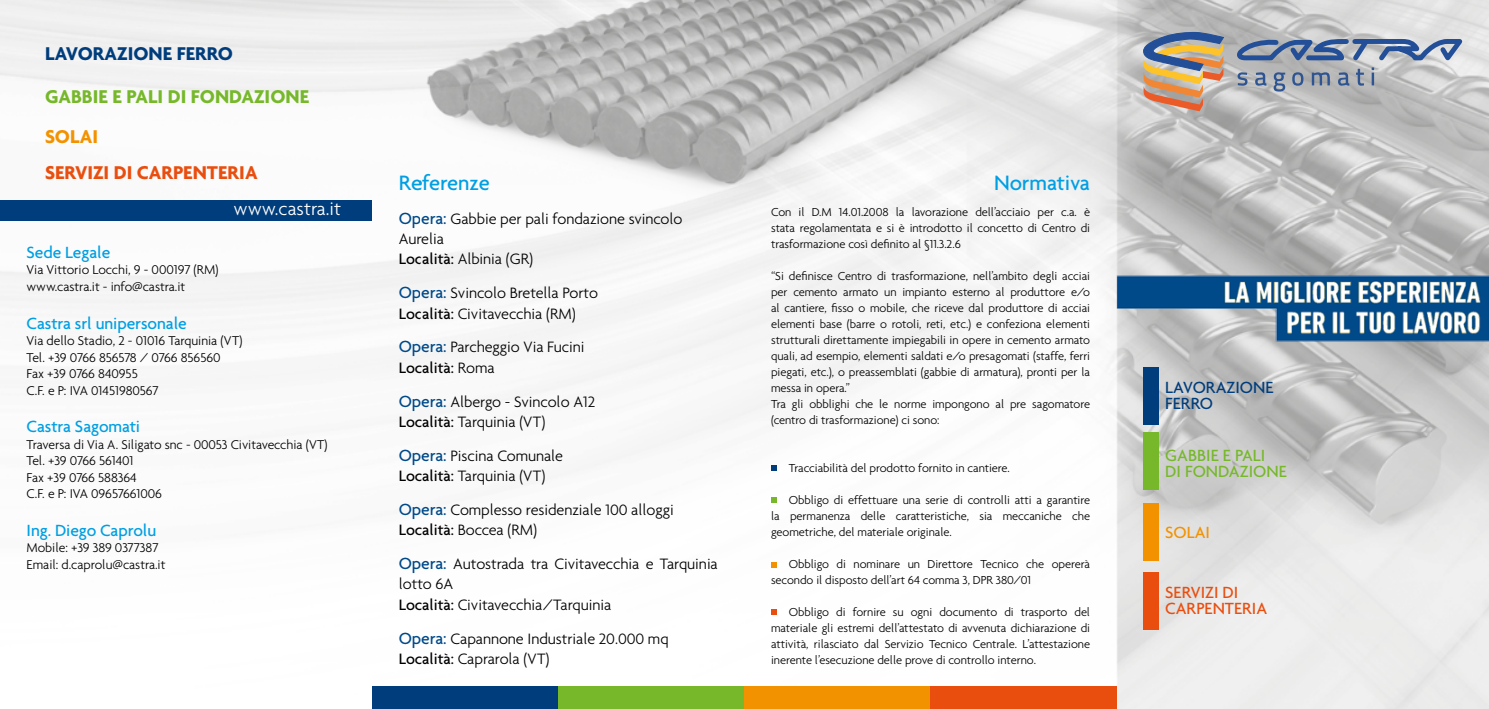
<style>
.page{position:relative;width:1489px;height:709px;background:#fff}
.page>*{position:absolute;margin:0;border:0;box-sizing:border-box;transform-origin:0 0}
.t1{font:500 22.5px "Agenda";letter-spacing:-.005em;color:#009fe3}
.t2{font:700 20px "Agenda";color:#76b82a}
.t3{font:700 20px "Agenda";color:#e94e0f}
.t4{font:700 20px "Agenda";color:#003d7c}
.t5{font:300 20px "Agenda";color:#fff}
.t6{font:700 20px "Agenda";color:#f39200}
.t7{font:500 17.5px "Agenda";letter-spacing:-.005em;color:#009fe3}
.t8{font:500 17.5px/16.2px "Agenda";color:#76b82a}
.t9{font:500 17.5px/16.2px "Agenda";color:#e94e0f}
.t10{font:500 17.5px/16.2px "Agenda";color:#003d7c}
.t11{font:500 17.5px "Agenda";color:#f39200}
.t12{font:300 16.25px/20.2px "Agenda";letter-spacing:-.005em;color:#000}
.t13{font:300 13.75px/16.5px "Agenda";letter-spacing:-.005em;color:#000}
.t14{font:300 12.5px/16px "Agenda";letter-spacing:-.005em;color:#000;text-align:justify}
.s1{font-weight:500;font-size:17.5px;color:#004a8a}
.s2{font-weight:500}
</style>
<div class="page">
<img style="left:0;top:0;width:1488px;height:709px">
<div style="left:1142px;top:367px;width:16px;height:57px;background:#003d7c"></div>
<div style="left:372px;top:687px;width:186px;height:22px;background:#003d7c"></div>
<div style="left:558px;top:687px;width:186px;height:22px;background:#76b82a"></div>
<div style="left:1142px;top:503px;width:16px;height:58px;background:#f39200"></div>
<div style="left:744px;top:687px;width:186px;height:22px;background:#f39200"></div>
<div style="left:1142px;top:432px;width:16px;height:57px;background:#76b82a"></div>
<div style="left:1142px;top:572px;width:16px;height:57px;background:#e94e0f"></div>
<div style="left:930px;top:687px;width:186px;height:22px;background:#e94e0f"></div>
<div style="left:0;top:200px;width:371px;height:20px;background:#003d7c"></div>
<img style="left:420px;top:0;width:670px;height:340px">
<svg style="left:771px;top:465px;width:5px;height:6px"></svg>
<svg style="left:771px;top:497px;width:5px;height:6px"></svg>
<svg style="left:771px;top:562px;width:5px;height:5px"></svg>
<svg style="left:771px;top:609px;width:5px;height:5px"></svg>
<svg style="left:1142px;top:32px;width:82px;height:79px;background:#b39d89"></svg>
<svg style="left:1231px;top:35px;width:238px;height:57px;background:#a1abb9"></svg>
<h2 class="t4" style="left:45px;top:42px;width:189px">LAVORAZIONE FERRO</h2>
<h2 class="t2" style="left:45px;top:84px;width:266px">GABBIE E PALI DI FONDAZIONE</h2>
<h2 class="t6" style="left:45px;top:124px;width:55px">SOLAI</h2>
<h2 class="t3" style="left:45px;top:160px;width:214px">SERVIZI DI CARPENTERIA</h2>
<h2 class="t5" style="left:233px;top:197px;width:109px">www.castra.it</h2>
<h3 class="t7" style="left:27px;top:242px;width:85px">Sede Legale</h3>
<p class="t13" style="left:27px;top:261px;width:193px">Via Vittorio Locchi, 9 - 000197 (RM) www.castra.it - info@castra.it</p>
<h3 class="t7" style="left:27px;top:312px;width:162px">Castra srl unipersonale</h3>
<p class="t13" style="left:27px;top:332px;width:217px">Via dello Stadio, 2 - 01016 Tarquinia (VT)<br>Tel. +39 0766 856578 / 0766 856560<br>Fax +39 0766 840955<br>C.F. e P: IVA 01451980567</p>
<h3 class="t7" style="left:27px;top:416px;width:115px">Castra Sagomati</h3>
<p class="t13" style="left:27px;top:435px;width:302px">Traversa di Via A. Siligato snc - 00053 Civitavecchia (VT)<br>Tel. +39 0766 561401<br>Fax +39 0766 588364<br>C.F. e P: IVA 09657661006</p>
<h3 class="t7" style="left:27px;top:519px;width:131px">Ing. Diego Caprolu</h3>
<p class="t13" style="left:27px;top:539px;width:140px">Mobile: +39 389 0377387<br>Email: d.caprolu@castra.it</p>
<h1 class="t1" style="left:399px;top:169px;width:93px">Referenze</h1>
<h3 class="t12" style="left:399px;top:208px;width:285px"><span class="s1">Opera:</span> Gabbie per pali fondazione svincolo<br>Aurelia<br><span class="s2">Località:</span> Albinia (GR)</h3>
<h3 class="t12" style="left:399px;top:283px;width:201px"><span class="s1">Opera:</span> Svincolo Bretella Porto<br><span class="s2">Località:</span> Civitavecchia (RM)</h3>
<h3 class="t12" style="left:399px;top:337px;width:187px"><span class="s1">Opera:</span> Parcheggio Via Fucini<br><span class="s2">Località:</span> Roma</h3>
<h3 class="t12" style="left:399px;top:391px;width:198px"><span class="s1">Opera:</span> Albergo - Svincolo A12<br><span class="s2">Località:</span> Tarquinia (VT)</h3>
<h3 class="t12" style="left:399px;top:445px;width:166px"><span class="s1">Opera:</span> Piscina Comunale<br><span class="s2">Località:</span> Tarquinia (VT)</h3>
<h3 class="t12" style="left:399px;top:499px;width:276px"><span class="s1">Opera:</span> Complesso residenziale 100 alloggi<br><span class="s2">Località:</span> Boccea (RM)</h3>
<h3 class="t12" style="left:399px;top:553px;width:320px"><span class="s1">Opera:</span> Autostrada tra Civitavecchia e Tarquinia lotto 6A<br><span class="s2">Località:</span> Civitavecchia/Tarquinia</h3>
<h3 class="t12" style="left:399px;top:628px;width:271px"><span class="s1">Opera:</span> Capannone Industriale 20.000 mq<br><span class="s2">Località:</span> Caprarola (VT)</h3>
<h1 class="t1" style="left:993px;top:169px;width:98px">Normativa</h1>
<p class="t14" style="left:771px;top:204px;width:320px">Con il D.M 14.01.2008 la lavorazione dell’acciaio per c.a. è stata regolamentata e si è introdotto il concetto di Centro di trasformazione così definito al §11.3.2.6</p>
<p class="t14" style="left:771px;top:268px;width:320px;text-align:left">“Si definisce Centro di trasformazione, nell’ambito degli acciai per cemento armato un impianto esterno al produttore e/o al cantiere, fisso o mobile, che riceve dal produttore di acciai elementi base (barre o rotoli, reti, etc.) e confeziona elementi strutturali direttamente impiegabili in opere in cemento armato quali, ad esempio, elementi saldati e/o presagomati (staffe, ferri piegati, etc.), o preassemblati (gabbie di armatura), pronti per la messa in opera.”<br>Tra gli obblighi che le norme impongono al pre sagomatore (centro di trasformazione) ci sono:</p>
<p class="t14" style="left:788px;top:460px;width:223px">Tracciabilità del prodotto fornito in cantiere.</p>
<p class="t14" style="left:771px;top:492px;width:320px;text-indent:18px">Obbligo di effettuare una serie di controlli atti a garantire la permanenza delle caratteristiche, sia meccaniche che geometriche, del materiale originale.</p>
<p class="t14" style="left:771px;top:555px;width:320px;text-indent:18px">Obbligo di nominare un Direttore Tecnico che opererà secondo il disposto dell’art 64 comma 3, DPR 380/01</p>
<p class="t14" style="left:771px;top:603px;width:320px;text-indent:18px">Obbligo di fornire su ogni documento di trasporto del materiale gli estremi dell’attestato di avvenuta dichiarazione di attività, rilasciato dal Servizio Tecnico Centrale. L’attestazione inerente l’esecuzione delle prove di controllo interno.</p>
<h3 class="t10" style="left:1165px;top:378px;width:110px">LAVORAZIONE<br>FERRO</h3>
<h3 class="t8" style="left:1165px;top:447px;width:123px">GABBIE E PALI<br>DI FONDAZIONE</h3>
<h3 class="t11" style="left:1165px;top:521px;width:46px">SOLAI</h3>
<h3 class="t9" style="left:1165px;top:583px;width:103px">SERVIZI DI<br>CARPENTERIA</h3>
</div>
